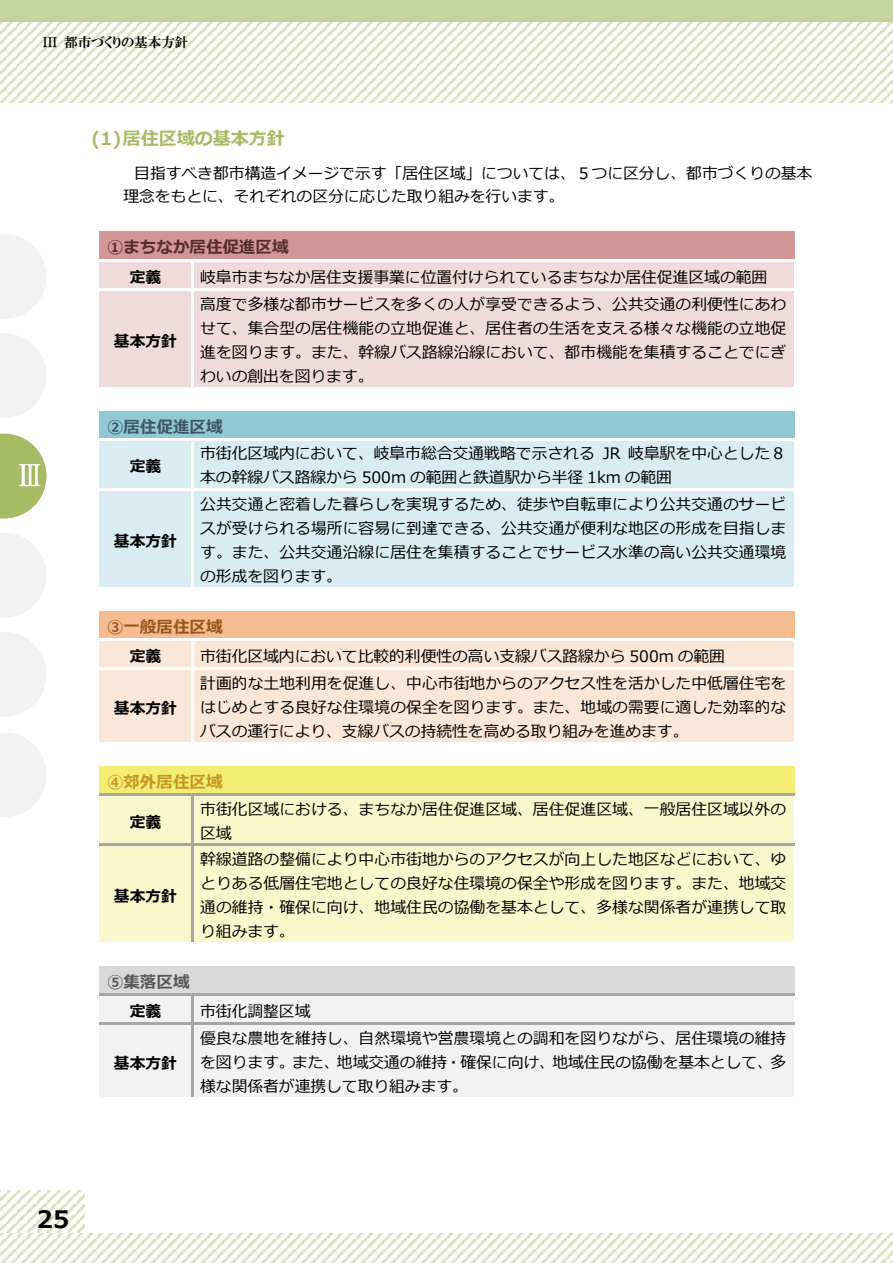
<style>
.page{position:relative;width:893px;height:1263px;background:#fff}
.page>*{position:absolute;margin:0;border:0;box-sizing:border-box;transform-origin:0 0}
.t1{font:700 24px "Meiryo";color:#000}
.t2{font:700 18px "Meiryo";color:#a7ba64}
.t3{font:700 16.5px "Meiryo";color:#562e28}
.t4{font:700 16.5px "Meiryo";color:#3f5868}
.t5{font:700 16.5px "Meiryo";letter-spacing:.005em;color:#995621}
.t6{font:700 16.5px "Meiryo";color:#c69722}
.t7{font:700 16.5px "Meiryo";color:#595959}
.t8{font:15.75px/24px "Meiryo";color:#000;text-align:justify}
.t9{font:700 15.75px "Meiryo";color:#000}
.t10{font:13.5px "HGP Mincho E";color:#000}
</style>
<div class="page">
<svg style="left:0;top:1191px;width:85px;height:42px"></svg>
<svg style="left:0;top:21px;width:893px;height:81px"></svg>
<svg style="left:0;top:1233px;width:893px;height:30px"></svg>
<svg style="left:0;top:333px;width:46px;height:85px"></svg>
<svg style="left:0;top:234px;width:46px;height:85px"></svg>
<svg style="left:0;top:533px;width:46px;height:84px"></svg>
<svg style="left:0;top:632px;width:46px;height:85px"></svg>
<svg style="left:0;top:733px;width:46px;height:84px"></svg>
<svg style="left:0;top:434px;width:47px;height:84px"></svg>
<div style="left:0;top:0;width:893px;height:21px;background:#c5d39f"></div>
<div style="left:99px;top:232px;width:695px;height:27px;background:#d29697"></div>
<div style="left:99px;top:261px;width:92px;height:27px;background:#f0dbdc"></div>
<div style="left:193px;top:261px;width:601px;height:27px;background:#f0dbdc"></div>
<div style="left:99px;top:290px;width:92px;height:96px;background:#f0dbdc"></div>
<div style="left:193px;top:290px;width:601px;height:96px;background:#f0dbdc"></div>
<div style="left:99px;top:411px;width:695px;height:27px;background:#92c8d6"></div>
<div style="left:99px;top:440px;width:92px;height:48px;background:#d9ecf1"></div>
<div style="left:193px;top:440px;width:601px;height:48px;background:#d9ecf1"></div>
<div style="left:99px;top:491px;width:92px;height:95px;background:#d9ecf1"></div>
<div style="left:193px;top:491px;width:601px;height:95px;background:#d9ecf1"></div>
<div style="left:99px;top:611px;width:695px;height:27px;background:#f4bc90"></div>
<div style="left:99px;top:640px;width:92px;height:27px;background:#fbe7d8"></div>
<div style="left:193px;top:640px;width:601px;height:27px;background:#fbe7d8"></div>
<div style="left:99px;top:670px;width:92px;height:72px;background:#fbe7d8"></div>
<div style="left:193px;top:670px;width:601px;height:72px;background:#fbe7d8"></div>
<div style="left:99px;top:766px;width:695px;height:27px;background:#f3ee73"></div>
<div style="left:99px;top:795px;width:92px;height:48px;background:#f9f8cc"></div>
<div style="left:193px;top:795px;width:601px;height:48px;background:#f9f8cc"></div>
<hr style="left:99px;top:793px;width:695px;height:2px;background:#a6a6a6">
<hr style="left:191px;top:795px;width:2px;height:48px;background:#a6a6a6">
<div style="left:99px;top:846px;width:92px;height:96px;background:#f9f8cc"></div>
<div style="left:193px;top:846px;width:601px;height:96px;background:#f9f8cc"></div>
<hr style="left:99px;top:843px;width:695px;height:3px;background:#a6a6a6">
<hr style="left:191px;top:846px;width:2px;height:96px;background:#a6a6a6">
<div style="left:99px;top:966px;width:695px;height:27px;background:#d9d9d9"></div>
<div style="left:99px;top:996px;width:92px;height:27px;background:#f2f2f2"></div>
<div style="left:193px;top:996px;width:601px;height:27px;background:#f2f2f2"></div>
<hr style="left:99px;top:993px;width:695px;height:3px;background:#a6a6a6">
<hr style="left:191px;top:996px;width:2px;height:27px;background:#a6a6a6">
<div style="left:99px;top:1025px;width:92px;height:72px;background:#f2f2f2"></div>
<div style="left:193px;top:1025px;width:601px;height:72px;background:#f2f2f2"></div>
<hr style="left:99px;top:1023px;width:695px;height:2px;background:#a6a6a6">
<hr style="left:191px;top:1025px;width:2px;height:72px;background:#a6a6a6">
<p class="t10" style="left:43px;top:35px;width:147px">III 都市づくりの基本方針</p>
<p class="t2" style="left:91px;top:126px;width:195px">(1)居住区域の基本⽅針</p>
<p class="t8" style="left:123px;top:162px;width:690px;text-indent:11px">⽬指すべき都市構造イメージで⽰す「居住区域」については、５つに区分し、都市づくりの基本理念をもとに、それぞれの区分に応じた取り組みを⾏います。</p>
<p class="t3" style="left:107px;top:236px;width:183px">①まちなか居住促進区域</p>
<p class="t9" style="left:130px;top:266px;width:33px">定義</p>
<p class="t8" style="left:200px;top:266px;width:569px">岐⾩市まちなか居住⽀援事業に位置付けられているまちなか居住促進区域の範囲</p>
<p class="t8" style="left:200px;top:293px;width:588px">⾼度で多様な都市サービスを多くの⼈が享受できるよう、公共交通の利便性にあわせて、集合型の居住機能の⽴地促進と、居住者の⽣活を⽀える様々な機能の⽴地促進を図ります。また、幹線バス路線沿線において、都市機能を集積することでにぎわいの創出を図ります。</p>
<p class="t4" style="left:107px;top:415px;width:117px">②居住促進区域</p>
<p class="t9" style="left:130px;top:456px;width:33px">定義</p>
<p class="t9" style="left:114px;top:330px;width:64px">基本⽅針</p>
<p class="t8" style="left:200px;top:443px;width:587px">市街化区域内において、岐⾩市総合交通戦略で⽰される JR 岐⾩駅を中⼼とした８本の幹線バス路線から 500m の範囲と鉄道駅から半径 1km の範囲</p>
<p class="t8" style="left:200px;top:493px;width:588px">公共交通と密着した暮らしを実現するため、徒歩や⾃転⾞により公共交通のサービスが受けられる場所に容易に到達できる、公共交通が便利な地区の形成を⽬指します。また、公共交通沿線に居住を集積することでサービス⽔準の⾼い公共交通環境の形成を図ります。</p>
<p class="t5" style="left:107px;top:615px;width:117px">③⼀般居住区域</p>
<p class="t9" style="left:130px;top:645px;width:33px">定義</p>
<p class="t8" style="left:200px;top:645px;width:526px">市街化区域内において⽐較的利便性の⾼い⽀線バス路線から 500m の範囲</p>
<p class="t9" style="left:114px;top:697px;width:64px">基本⽅針</p>
<p class="t9" style="left:114px;top:530px;width:64px">基本⽅針</p>
<p class="t8" style="left:200px;top:672px;width:588px">計画的な⼟地利⽤を促進し、中⼼市街地からのアクセス性を活かした中低層住宅をはじめとする良好な住環境の保全を図ります。また、地域の需要に適した効率的なバスの運⾏により、⽀線バスの持続性を⾼める取り組みを進めます。</p>
<p class="t6" style="left:107px;top:770px;width:117px">④郊外居住区域</p>
<p class="t9" style="left:130px;top:811px;width:33px">定義</p>
<p class="t8" style="left:200px;top:798px;width:588px">市街化区域における、まちなか居住促進区域、居住促進区域、⼀般居住区域以外の区域</p>
<p class="t9" style="left:114px;top:885px;width:64px">基本⽅針</p>
<p class="t8" style="left:200px;top:848px;width:588px">幹線道路の整備により中⼼市街地からのアクセスが向上した地区などにおいて、ゆとりある低層住宅地としての良好な住環境の保全や形成を図ります。また、地域交通の維持・確保に向け、地域住⺠の協働を基本として、多様な関係者が連携して取り組みます。</p>
<p class="t7" style="left:107px;top:970px;width:84px">⑤集落区域</p>
<p class="t9" style="left:130px;top:1000px;width:33px">定義</p>
<p class="t8" style="left:200px;top:1000px;width:112px">市街化調整区域</p>
<p class="t9" style="left:114px;top:1052px;width:64px">基本⽅針</p>
<p class="t8" style="left:200px;top:1027px;width:588px">優良な農地を維持し、⾃然環境や営農環境との調和を図りながら、居住環境の維持を図ります。また、地域交通の維持・確保に向け、地域住⺠の協働を基本として、多様な関係者が連携して取り組みます。</p>
<h1 class="t1" style="left:37px;top:1203px;width:34px">25</h1>
</div>
